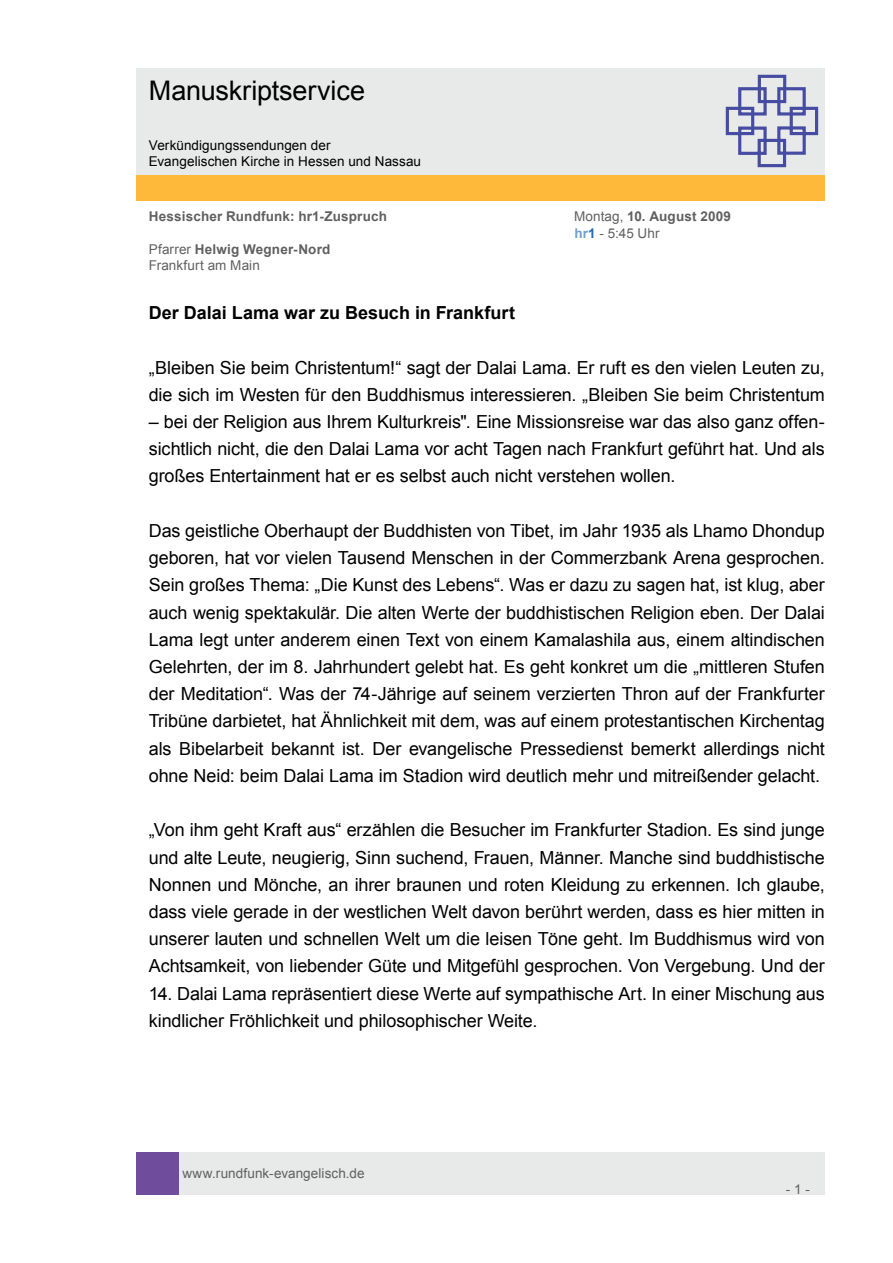
<style>
.page{position:relative;width:893px;height:1263px;background:#fff}
.page>*{position:absolute;margin:0;border:0;box-sizing:border-box;transform-origin:0 0}
.t1{font:27px "Arial";letter-spacing:-.005em;color:#000}
.t2{font:18px/27.2px "Arial";letter-spacing:-.005em;color:#000;text-align:justify}
.t3{font:700 18px "Arial";color:#000}
.t4{font:13.5px/16.2px "Arial";letter-spacing:.005em;color:#606060}
.t5{font:13.5px/16.2px "Arial";letter-spacing:.005em;color:#000}
.t6{font:700 13.5px "Arial";letter-spacing:.015em;color:#606060}
.s1{font-weight:700}
.s2{font-weight:700;color:#71a0cc}
.s3{font-weight:700;color:#2369b2}
</style>
<div class="page">
<div style="left:179px;top:1152px;width:646px;height:43px;background:#e8e9e9"></div>
<div style="left:136px;top:1152px;width:43px;height:43px;background:#704c9c"></div>
<div style="left:136px;top:175px;width:689px;height:26px;background:#ffb93a"></div>
<div style="left:136px;top:68px;width:689px;height:106px;background:#e8e9e9"></div>
<svg style="left:725px;top:74px;width:94px;height:94px"></svg>
<h1 class="t1" style="left:149px;top:73px;width:218px">Manuskriptservice</h1>
<p class="t5" style="left:149px;top:137px;width:274px">Verkündigungssendungen der<br>Evangelischen Kirche in Hessen und Nassau</p>
<p class="t6" style="left:149px;top:208px;width:240px">Hessischer Rundfunk: hr1-Zuspruch</p>
<p class="t4" style="left:574px;top:209px;width:159px">Montag, <span class="s1">10. August 2009 </span><span class="s2">hr</span><span class="s3">1</span> - 5:45 Uhr</p>
<p class="t4" style="left:149px;top:241px;width:183px">Pfarrer <span class="s1">Helwig Wegner-Nord<br></span>Frankfurt am Main</p>
<p class="t3" style="left:149px;top:301px;width:368px">Der Dalai Lama war zu Besuch in Frankfurt</p>
<p class="t2" style="left:149px;top:354px;width:677px">„Bleiben Sie beim Christentum!“ sagt der Dalai Lama. Er ruft es den vielen Leuten zu, die sich im Westen für den Buddhismus interessieren. „Bleiben Sie beim Christentum</p>
<p class="t2" style="left:149px;top:408px;width:678px">– bei der Religion aus Ihrem Kulturkreis". Eine Missionsreise war das also ganz offen&shy;sichtlich nicht, die den Dalai Lama vor acht Tagen nach Frankfurt geführt hat. Und als großes Entertainment hat er es selbst auch nicht verstehen wollen.</p>
<p class="t2" style="left:149px;top:517px;width:677px">Das geistliche Oberhaupt der Buddhisten von Tibet, im Jahr 1935 als Lhamo Dhondup geboren, hat vor vielen Tausend Menschen in der Commerzbank Arena gesprochen.<br>Sein großes Thema: „Die Kunst des Lebens“. Was er dazu zu sagen hat, ist klug, aber auch wenig spektakulär. Die alten Werte der buddhistischen Religion eben. Der Dalai Lama legt unter anderem einen Text von einem Kamalashila aus, einem altindischen Gelehrten, der im 8. Jahrhundert gelebt hat. Es geht konkret um die „mittleren Stufen der Meditation“. Was der 74-Jährige auf seinem verzierten Thron auf der Frankfurter Tribüne darbietet, hat Ähnlichkeit mit dem, was auf einem protestantischen Kirchentag als Bibelarbeit bekannt ist. Der evangelische Pressedienst bemerkt allerdings nicht ohne Neid: beim Dalai Lama im Stadion wird deutlich mehr und mitreißender gelacht.</p>
<p class="t2" style="left:149px;top:817px;width:677px">„Von ihm geht Kraft aus“ erzählen die Besucher im Frankfurter Stadion. Es sind junge und alte Leute, neugierig, Sinn suchend, Frauen, Männer. Manche sind buddhistische Nonnen und Mönche, an ihrer braunen und roten Kleidung zu erkennen. Ich glaube, dass viele gerade in der westlichen Welt davon berührt werden, dass es hier mitten in unserer lauten und schnellen Welt um die leisen Töne geht. Im Buddhismus wird von Achtsamkeit, von liebender Güte und Mitgefühl gesprochen. Von Vergebung. Und der</p>
<p class="t2" style="left:149px;top:980px;width:677px">14. Dalai Lama repräsentiert diese Werte auf sympathische Art. In einer Mischung aus kindlicher Fröhlichkeit und philosophischer Weite.</p>
<p class="t4" style="left:182px;top:1165px;width:184px">www.rundfunk-evangelisch.de</p>
<p class="t4" style="left:786px;top:1181px;width:26px">- 1 -</p>
</div>
